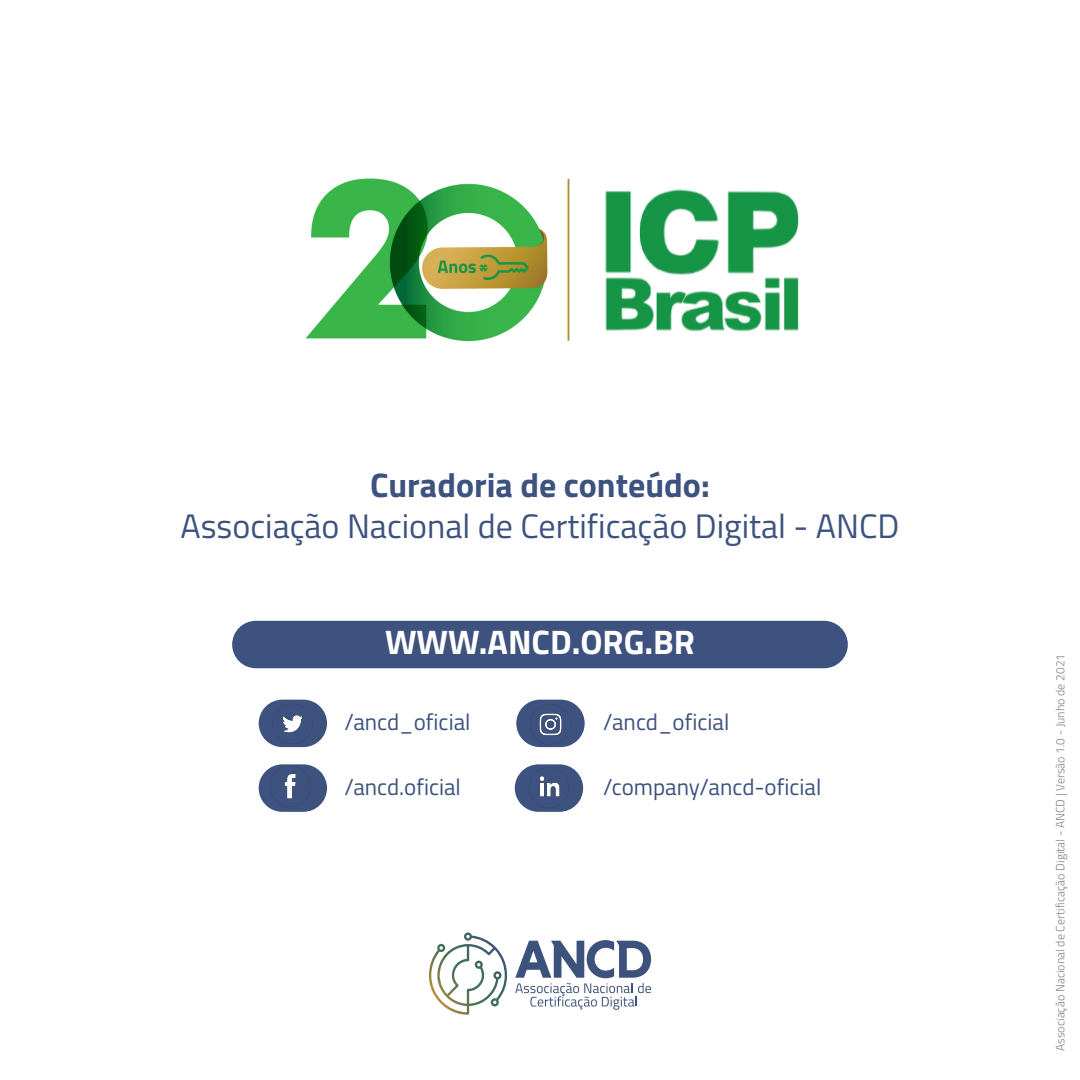
<style>
.page{position:relative;width:1080px;height:1080px;background:#fff}
.page>*{position:absolute;margin:0;border:0;box-sizing:border-box;transform-origin:0 0}
.t1{font:34px "Titillium Web";color:#3d527e}
.t2{font:700 34px "Titillium Web";color:#3d527e}
.t3{font:700 34px "Titillium Web";color:#fff}
.t4{font:23px "Titillium Web";color:#3d527e}
.t5{font:300 12px "Titillium Web";color:#848080}
</style>
<div class="page">
<svg style="left:515px;top:940px;width:136px;height:70px"></svg>
<svg style="left:429px;top:932px;width:78px;height:83px"></svg>
<img style="left:305px;top:178px;width:494px;height:164px">
<div style="left:232px;top:621px;width:616px;height:47px;background:#3d527e;border-radius:24px"></div>
<img style="left:260px;top:699px;width:66px;height:49px">
<img style="left:260px;top:764px;width:66px;height:48px">
<img style="left:516px;top:764px;width:66px;height:48px">
<img style="left:518px;top:699px;width:65px;height:49px">
<h1 class="t2" style="left:370px;top:459px;width:341px">Curadoria de conteúdo:</h1>
<h1 class="t1" style="left:181px;top:501px;width:720px">Associação Nacional de Certificação Digital - ANCD</h1>
<h1 class="t3" style="left:385px;top:616px;width:311px">WWW.ANCD.ORG.BR</h1>
<h2 class="t4" style="left:344px;top:705px;width:128px">/ancd_oficial</h2>
<h2 class="t4" style="left:603px;top:705px;width:128px">/ancd_oficial</h2>
<h2 class="t4" style="left:344px;top:770px;width:118px">/ancd.oficial</h2>
<h2 class="t4" style="left:603px;top:770px;width:220px">/company/ancd-oficial</h2>
<p class="t5" style="left:1052px;top:1051px;width:398px;rotate:-90deg">Associação Nacional de Certificação Digital - ANCD | Versão 1.0 - Junho de 2021</p>
</div>
